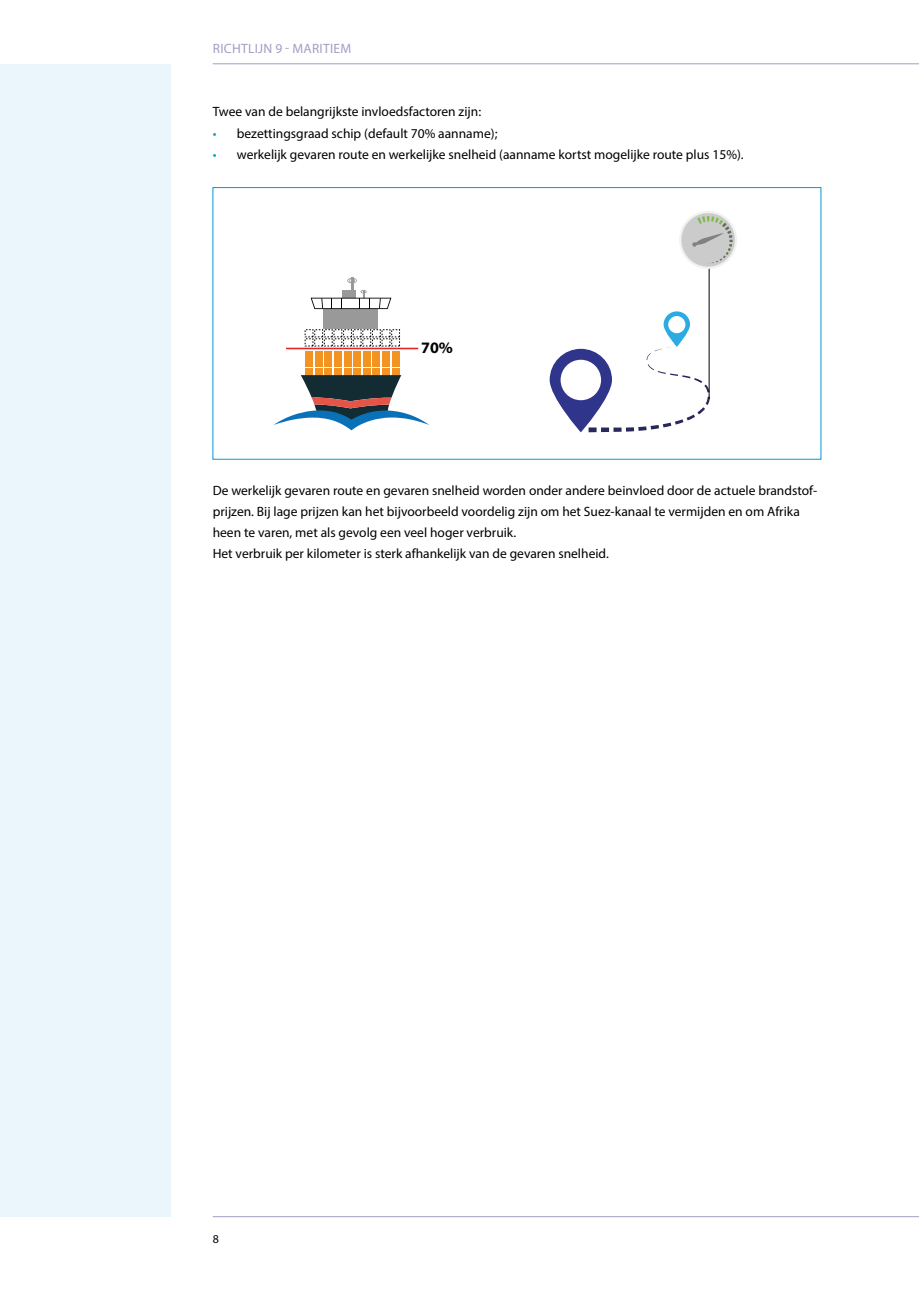
<style>
.page{position:relative;width:919px;height:1289px;background:#fff}
.page>*{position:absolute;margin:0;border:0;box-sizing:border-box;transform-origin:0 0}
.t1{font:700 16.05px "Myriad Pro";color:#010202}
.t2{font:13.5px/21px "Myriad Pro";color:#000}
.t3{font:13.5px "Myriad Pro";letter-spacing:.02em;color:#a29fc3}
.t4{font:12px "Myriad Pro";color:#000}
.s1{color:#009ad5}
</style>
<div class="page">
<div style="left:0;top:64px;width:170px;height:1152px;background:#ebf5fc"></div>
<hr style="left:213px;top:1216px;width:705px;height:1px;background:#a29fc3">
<hr style="left:213px;top:63px;width:705px;height:1px;background:#a29fc3">
<div style="left:213px;top:187px;width:608px;height:272px;border:1px solid #009ad5"></div>
<div style="left:323px;top:309px;width:54px;height:19px;background:#9a9999"></div>
<div style="left:305px;top:351px;width:8px;height:7px;background:#f39322"></div>
<div style="left:305px;top:359px;width:8px;height:8px;background:#f39322"></div>
<div style="left:305px;top:368px;width:8px;height:7px;background:#f39322"></div>
<div style="left:315px;top:351px;width:7px;height:7px;background:#f39322"></div>
<div style="left:315px;top:359px;width:7px;height:8px;background:#f39322"></div>
<div style="left:315px;top:368px;width:7px;height:7px;background:#f39322"></div>
<div style="left:324px;top:351px;width:8px;height:7px;background:#f39322"></div>
<div style="left:324px;top:359px;width:8px;height:8px;background:#f39322"></div>
<div style="left:324px;top:368px;width:8px;height:7px;background:#f39322"></div>
<div style="left:334px;top:351px;width:8px;height:7px;background:#f39322"></div>
<div style="left:334px;top:359px;width:8px;height:8px;background:#f39322"></div>
<div style="left:334px;top:368px;width:8px;height:7px;background:#f39322"></div>
<div style="left:343px;top:351px;width:8px;height:7px;background:#f39322"></div>
<div style="left:343px;top:359px;width:8px;height:8px;background:#f39322"></div>
<div style="left:343px;top:368px;width:8px;height:7px;background:#f39322"></div>
<div style="left:353px;top:351px;width:8px;height:7px;background:#f39322"></div>
<div style="left:353px;top:359px;width:8px;height:8px;background:#f39322"></div>
<div style="left:353px;top:368px;width:8px;height:7px;background:#f39322"></div>
<div style="left:363px;top:351px;width:7px;height:7px;background:#f39322"></div>
<div style="left:363px;top:359px;width:7px;height:8px;background:#f39322"></div>
<div style="left:363px;top:368px;width:7px;height:7px;background:#f39322"></div>
<div style="left:372px;top:351px;width:8px;height:7px;background:#f39322"></div>
<div style="left:372px;top:359px;width:8px;height:8px;background:#f39322"></div>
<div style="left:372px;top:368px;width:8px;height:7px;background:#f39322"></div>
<div style="left:382px;top:351px;width:8px;height:7px;background:#f39322"></div>
<div style="left:382px;top:359px;width:8px;height:8px;background:#f39322"></div>
<div style="left:382px;top:368px;width:8px;height:7px;background:#f39322"></div>
<div style="left:391px;top:351px;width:8px;height:7px;background:#f39322"></div>
<div style="left:391px;top:359px;width:8px;height:8px;background:#f39322"></div>
<div style="left:391px;top:368px;width:8px;height:7px;background:#f39322"></div>
<svg style="left:274px;top:375px;width:155px;height:55px"></svg>
<svg style="left:310px;top:277px;width:81px;height:32px"></svg>
<div style="left:588px;top:427px;width:8px;height:5px;background:#28285b"></div>
<div style="left:601px;top:427px;width:8px;height:5px;background:#28285b"></div>
<div style="left:613px;top:427px;width:8px;height:5px;background:#28285b"></div>
<svg style="left:626px;top:347px;width:83px;height:84px"></svg>
<svg style="left:663px;top:311px;width:27px;height:36px"></svg>
<div style="left:668px;top:316px;width:17px;height:17px;background:#fff;border-radius:50%"></div>
<svg style="left:549px;top:349px;width:63px;height:83px;fill:#2f358b"></svg>
<div style="left:560px;top:360px;width:41px;height:40px;background:#fff;border-radius:50%"></div>
<hr style="left:286px;top:348px;width:132px;height:1px;background:#e52421">
<hr style="left:708px;top:253px;width:1px;height:146px;background:#010202">
<svg style="left:679px;top:211px;width:58px;height:62px"></svg>
<p class="t3" style="left:213px;top:40px;width:140px">RICHTLIJN 9 - MARITIEM</p>
<p class="t2" style="left:213px;top:101px;width:270px">Twee van de belangrijkste invloedsfactoren zijn:</p>
<p class="t2" style="left:213px;top:122px;width:286px"><span class="s1">•</span> bezettingsgraad schip (default 70% aanname);</p>
<p class="t2" style="left:213px;top:143px;width:532px"><span class="s1">•</span> werkelijk gevaren route en werkelijke snelheid (aanname kortst mogelijke route plus 15%).</p>
<p class="t1" style="left:421px;top:337px;width:33px">70%</p>
<p class="t2" style="left:213px;top:479px;width:606px">De werkelijk gevaren route en gevaren snelheid worden onder andere beinvloed door de actuele brandstof&shy;prijzen. Bij lage prijzen kan het bijvoorbeeld voordelig zijn om het Suez-kanaal te vermijden en om Afrika heen te varen, met als gevolg een veel hoger verbruik.<br>Het verbruik per kilometer is sterk afhankelijk van de gevaren snelheid.</p>
<p class="t4" style="left:213px;top:1231px;width:8px">8</p>
</div>
